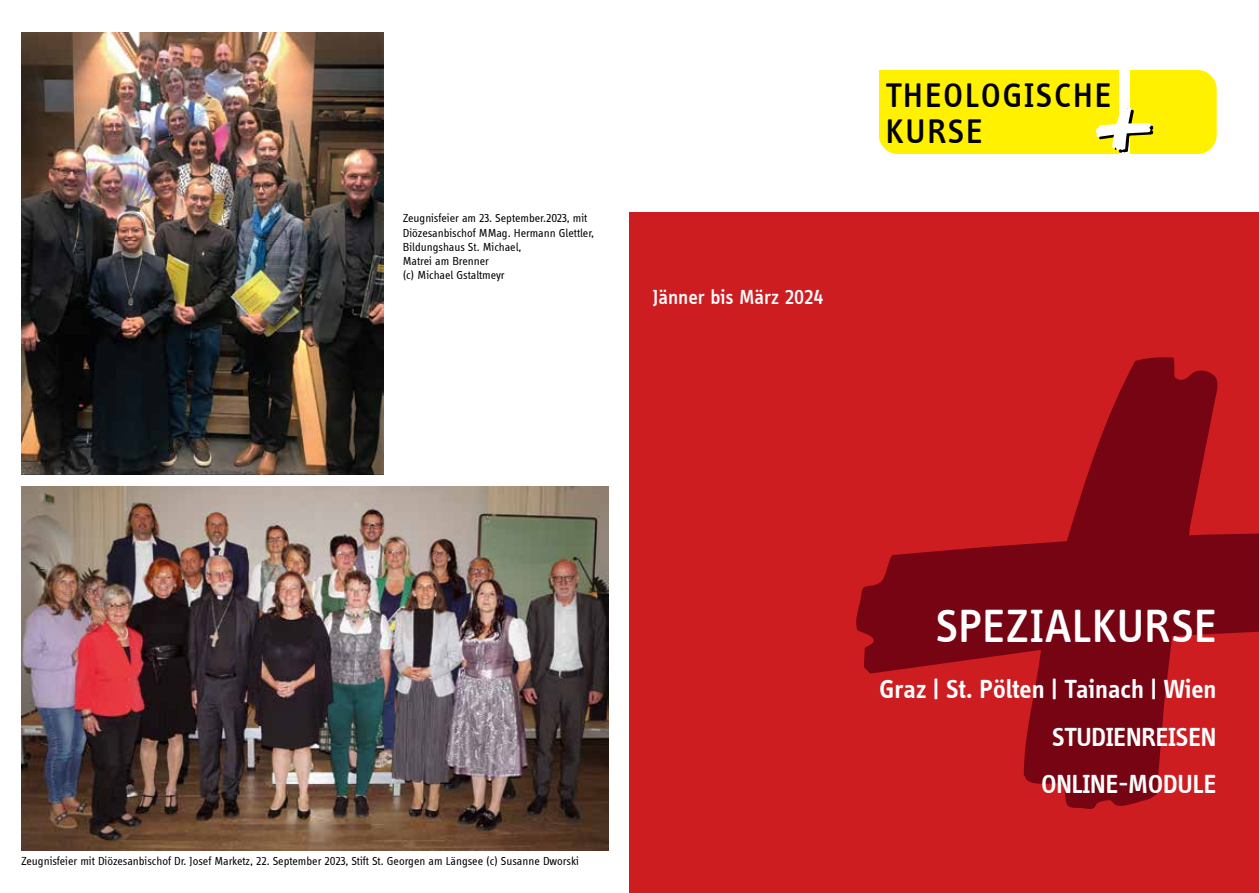
<style>
.page{position:relative;width:1259px;height:893px;background:#fff}
.page>*{position:absolute;margin:0;border:0;box-sizing:border-box;transform-origin:0 0}
.t1{font:500 48px "Info Disp";letter-spacing:.01em;color:#fff}
.t2{font:500 35.25px/35.1px "Info Disp";letter-spacing:.06em;color:#000}
.t3{font:600 27px/47.4px "Info Disp";color:#fff;text-align:right}
.t4{font:500 21px "Info Disp";color:#fff}
.t5{font:12px/14.2px "Info Disp";color:#000}
</style>
<div class="page">
<img style="left:21px;top:32px;width:363px;height:442px">
<img style="left:21px;top:486px;width:587px;height:365px">
<div style="left:629px;top:213px;width:630px;height:680px;background:#cd1d21"></div>
<svg style="left:856px;top:357px;width:403px;height:452px"></svg>
<div style="left:879px;top:70px;width:238px;height:84px;background:#fff100;border-radius:19px"></div>
<div style="left:1130px;top:70px;width:86px;height:84px;background:#fff100;border-radius:19px"></div>
<div style="left:1130px;top:70px;width:61px;height:84px;background:#fff100"></div>
<svg style="left:1095px;top:106px;width:58px;height:47px"></svg>
<p class="t5" style="left:403px;top:211px;width:193px">Zeugnisfeier am 23. September.2023, mit<br>Diözesanbischof MMag. Hermann Glettler,<br>Bildungshaus St. Michael,<br>Matrei am Brenner<br>(c) Michael Gstaltmeyr</p>
<h3 class="t4" style="left:653px;top:285px;width:172px">Jänner bis März 2024</h3>
<h2 class="t2" style="left:886px;top:78px;width:227px">THEOLOGISCHE<br>KURSE</h2>
<p class="t5" style="left:21px;top:853px;width:559px">Zeugnisfeier mit Diözesanbischof Dr. Josef Marketz, 22. September 2023, Stift St. Georgen am Längsee (c) Susanne Dworski</p>
<h1 class="t1" style="left:936px;top:599px;width:282px">SPEZIALKURSE</h1>
<h3 class="t3" style="left:879px;top:665px;width:338px">Graz | St. Pölten | Tainach | Wien<br>STUDIENREISEN<br>ONLINE-MODULE</h3>
</div>
